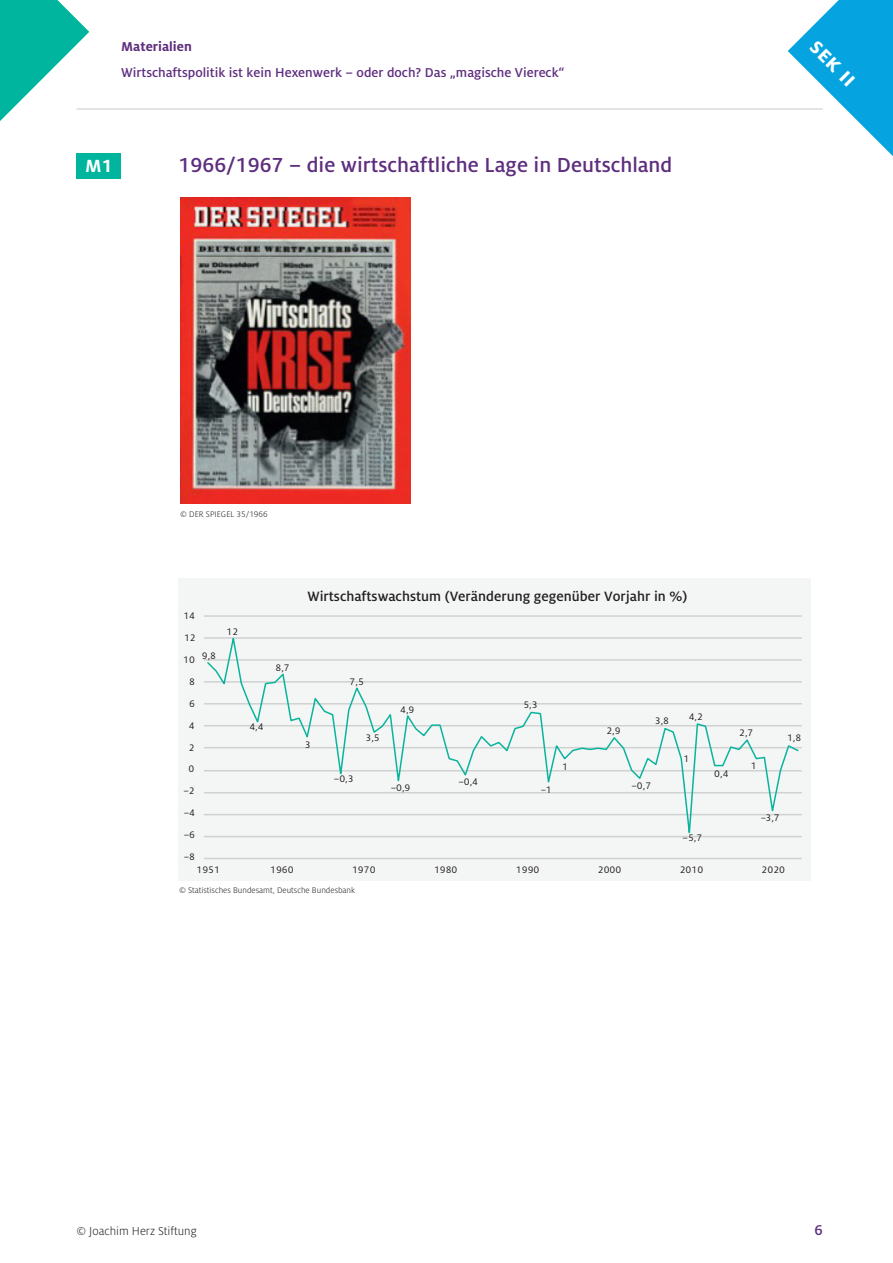
<style>
.page{position:relative;width:893px;height:1263px;background:#fff}
.page>*{position:absolute;margin:0;border:0;box-sizing:border-box;transform-origin:0 0}
.t1{font:700 24px "Milo OT";color:#fff}
.Sek_II_Ü2{font:500 22.5px "Milo OT";color:#5e2e7e}
.Sek_II_Bezeichnung_Material{font:700 19.5px "Milo OT";color:#fff}
.t2{font:500 15.75px "Milo OT";color:#5e2e7e}
.t3{font:500 15px "Milo OT";color:#231f20}
.t4{font:500 14.25px "Milo OT";color:#5e2e7e}
.t5{font:700 14.25px "Milo OT";color:#5e2e7e}
.t6{font:300 12.75px "Milo OT";color:#231f20}
.t7{font:10.5px "Milo OT";color:#231f20}
.t8{font:10.35px "Milo OT";color:#2e3335}
.Bildquelle{font:300 9px "Milo OT";color:#231f20}
.s1{font-size:10.5px;color:#231f20}
.s2{font-size:10.35px;color:#2e3335}
</style>
<div class="page">
<svg style="left:0;top:0;width:89px;height:121px"></svg>
<svg style="left:788px;top:0;width:105px;height:156px"></svg>
<hr style="left:77px;top:108px;width:746px;height:2px;background:#d1d2d4">
<div style="left:77px;top:153px;width:44px;height:26px;background:#00b59d"></div>
<img style="left:180px;top:197px;width:231px;height:307px">
<div style="left:179px;top:578px;width:632px;height:302px;background:#f4f5f5"></div>
<hr style="left:204px;top:858px;width:598px;height:1px;background:#d0d1d1">
<hr style="left:204px;top:836px;width:598px;height:1px;background:#d0d1d1">
<hr style="left:204px;top:814px;width:598px;height:1px;background:#d0d1d1">
<hr style="left:204px;top:792px;width:598px;height:1px;background:#d0d1d1">
<hr style="left:204px;top:770px;width:598px;height:1px;background:#d0d1d1">
<hr style="left:204px;top:747px;width:598px;height:1px;background:#d0d1d1">
<hr style="left:204px;top:725px;width:598px;height:1px;background:#d0d1d1">
<hr style="left:204px;top:703px;width:598px;height:1px;background:#d0d1d1">
<hr style="left:204px;top:681px;width:598px;height:2px;background:#d0d1d1">
<hr style="left:204px;top:659px;width:598px;height:2px;background:#d0d1d1">
<hr style="left:204px;top:637px;width:598px;height:2px;background:#d0d1d1">
<hr style="left:204px;top:615px;width:598px;height:2px;background:#d0d1d1">
<svg style="left:206px;top:638px;width:594px;height:200px"></svg>
<h3 class="t5" style="left:121px;top:38px;width:72px">Materialien</h3>
<h3 class="t4" style="left:121px;top:64px;width:445px">Wirtschaftspolitik ist kein Hexenwerk – oder doch? Das „magische Viereck“</h3>
<p class="Sek_II_Bezeichnung_Material" style="left:85px;top:155px;width:29px">M1</p>
<p class="Sek_II_Ü2" style="left:179px;top:153px;width:495px">1966/1967 – die wirtschaftliche Lage in Deutschland</p>
<h1 class="t1" style="left:823px;top:33px;width:57px;rotate:45deg">sek II</h1>
<p class="Bildquelle" style="left:180px;top:509px;width:89px">© DER SPIEGEL 35/1966</p>
<p class="t7" style="left:183px;top:610px;width:13px">14</p>
<p class="t7" style="left:184px;top:632px;width:13px">12</p>
<p class="t7" style="left:183px;top:654px;width:13px">10</p>
<p class="t7" style="left:189px;top:676px;width:7px">8</p>
<p class="t7" style="left:189px;top:698px;width:7px">6</p>
<p class="t7" style="left:189px;top:720px;width:7px">4</p>
<p class="t7" style="left:189px;top:741px;width:7px">2</p>
<p class="t7" style="left:189px;top:763px;width:7px">0</p>
<p class="t7" style="left:184px;top:785px;width:13px">–2</p>
<p class="t7" style="left:184px;top:807px;width:13px">–4</p>
<p class="t7" style="left:184px;top:829px;width:13px">–6</p>
<p class="t7" style="left:184px;top:851px;width:13px">–8</p>
<p class="t7" style="left:202px;top:650px;width:16px">9,8</p>
<p class="t7" style="left:227px;top:626px;width:13px">12</p>
<p class="t7" style="left:249px;top:721px;width:16px">4,4</p>
<p class="t7" style="left:276px;top:662px;width:16px">8,7</p>
<p class="t3" style="left:307px;top:588px;width:381px">Wirtschaftswachstum (Veränderung gegenüber Vorjahr in %)</p>
<p class="t7" style="left:305px;top:739px;width:7px">3</p>
<p class="t7" style="left:350px;top:676px;width:16px">7,5</p>
<p class="t7" style="left:366px;top:732px;width:16px">3,5</p>
<p class="t7" style="left:400px;top:704px;width:16px">4,9</p>
<p class="t7" style="left:334px;top:773px;width:21px">–0,3</p>
<p class="t7" style="left:391px;top:782px;width:21px">–0,9</p>
<p class="t7" style="left:458px;top:776px;width:21px">–0,4</p>
<p class="t7" style="left:523px;top:699px;width:16px">5,3</p>
<p class="t8" style="left:541px;top:784px;width:12px">–<span class="s1">1</span></p>
<p class="t7" style="left:562px;top:761px;width:7px">1</p>
<p class="t7" style="left:606px;top:725px;width:16px">2,9</p>
<p class="t7" style="left:655px;top:715px;width:16px">3,8</p>
<p class="t7" style="left:631px;top:780px;width:21px">–0,7</p>
<p class="t7" style="left:689px;top:711px;width:16px">4,2</p>
<p class="t7" style="left:684px;top:753px;width:7px">1</p>
<p class="t7" style="left:714px;top:768px;width:16px">0,4</p>
<p class="t7" style="left:739px;top:727px;width:16px">2,7</p>
<p class="t7" style="left:751px;top:760px;width:7px">1</p>
<p class="t7" style="left:787px;top:732px;width:16px">1,8</p>
<p class="t7" style="left:682px;top:832px;width:21px">–5,7</p>
<p class="t7" style="left:761px;top:812px;width:21px"><span class="s2">–</span>3,7</p>
<p class="t7" style="left:196px;top:864px;width:25px">1951</p>
<p class="t7" style="left:270px;top:864px;width:25px">1960</p>
<p class="t7" style="left:352px;top:864px;width:25px">1970</p>
<p class="t7" style="left:434px;top:864px;width:25px">1980</p>
<p class="t7" style="left:516px;top:864px;width:25px">1990</p>
<p class="t7" style="left:598px;top:864px;width:25px">2000</p>
<p class="t7" style="left:680px;top:864px;width:25px">2010</p>
<p class="t7" style="left:762px;top:864px;width:25px">2020</p>
<p class="Bildquelle" style="left:179px;top:885px;width:178px">© Statistisches Bundesamt, Deutsche Bundesbank</p>
<p class="t6" style="left:77px;top:1224px;width:122px">© Joachim Herz Stiftung</p>
<h3 class="t2" style="left:814px;top:1222px;width:10px">6</h3>
</div>
